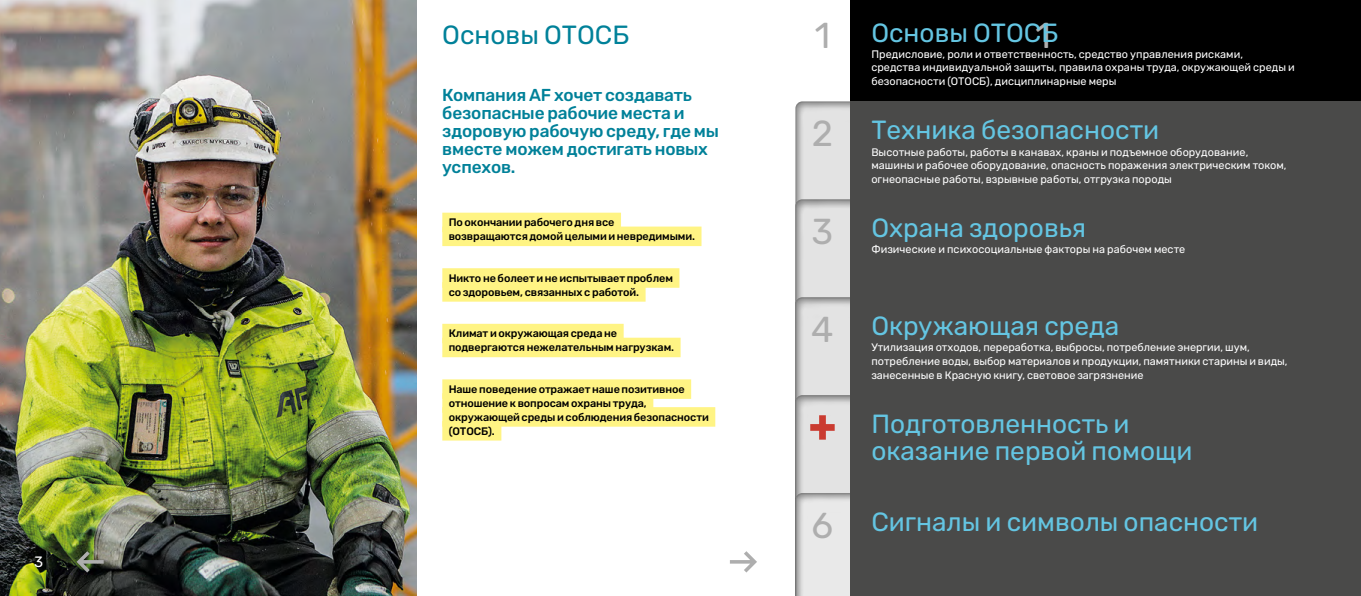
<style>
.page{position:relative;width:1361px;height:596px;background:#fff}
.page>*{position:absolute;margin:0;border:0;box-sizing:border-box;transform-origin:0 0}
.t1{font:36px "Rubik";color:#aeaeae}
.t2{font:26.25px/26.2px "Rubik";color:#64c5e2}
.t3{font:26.25px "Rubik";color:#008199}
.t4{font:500 17.25px/18px "Rubik";letter-spacing:-.01em;color:#008199}
.t5{font:15px "Rubik";color:#fff}
.t6{font:10.8px/14px "Rubik";letter-spacing:.005em;color:#fff}
.t7{font:500 10.8px/14px "Rubik";letter-spacing:-.01em;color:#000}
.s1{font-size:36px;color:#aeaeae}
</style>
<div class="page">
<div style="left:850px;top:0;width:511px;height:101px;background:#000"></div>
<div style="left:781px;top:91px;width:580px;height:504px;background:#000;opacity:.4"></div>
<div style="left:781px;top:190px;width:580px;height:405px;background:#000;opacity:.4"></div>
<div style="left:781px;top:286px;width:580px;height:309px;background:#000;opacity:.4"></div>
<div style="left:781px;top:384px;width:580px;height:211px;background:#000;opacity:.4"></div>
<div style="left:781px;top:481px;width:580px;height:114px;background:#000;opacity:.4"></div>
<div style="left:850px;top:101px;width:511px;height:494px;background:#4a4a49"></div>
<svg style="left:810px;top:415px;width:24px;height:24px"></svg>
<img style="left:0;top:0;width:417px;height:595px">
<div style="left:442px;top:212px;width:179px;height:20px;background:#fff484"></div>
<div style="left:442px;top:226px;width:259px;height:20px;background:#fff484"></div>
<div style="left:442px;top:268px;width:237px;height:19px;background:#fff484"></div>
<div style="left:442px;top:282px;width:203px;height:19px;background:#fff484"></div>
<div style="left:442px;top:323px;width:181px;height:20px;background:#fff484"></div>
<div style="left:442px;top:337px;width:238px;height:20px;background:#fff484"></div>
<div style="left:442px;top:379px;width:249px;height:19px;background:#fff484"></div>
<div style="left:442px;top:393px;width:211px;height:19px;background:#fff484"></div>
<div style="left:442px;top:407px;width:273px;height:19px;background:#fff484"></div>
<div style="left:442px;top:421px;width:59px;height:19px;background:#fff484"></div>
<svg style="left:77px;top:551px;width:27px;height:21px"></svg>
<svg style="left:730px;top:551px;width:27px;height:21px"></svg>
<h3 class="t5" style="left:34px;top:550px;width:11px">3</h3>
<h2 class="t3" style="left:442px;top:16px;width:188px">Основы ОТОСБ</h2>
<h3 class="t4" style="left:442px;top:87px;width:278px">Компания AF хочет создавать безопасные рабочие места и здоровую рабочую среду, где мы вместе можем достигать новых успехов.</h3>
<p class="t7" style="left:449px;top:216px;width:248px">По окончании рабочего дня все возвращаются домой целыми и невредимыми.</p>
<p class="t7" style="left:449px;top:271px;width:226px">Никто не болеет и не испытывает проблем со здоровьем, связанных с работой.</p>
<p class="t7" style="left:449px;top:327px;width:227px">Климат и окружающая среда не подвергаются нежелательным нагрузкам.</p>
<p class="t7" style="left:449px;top:382px;width:262px">Наше поведение отражает наше позитивное отношение к вопросам охраны труда, окружающей среды и соблюдения безопасности (ОТОСБ).</p>
<h2 class="t2" style="left:815px;top:21px;width:245px"><span class="s1">1</span> Основы ОТОСБ<span class="s1">1</span></h2>
<p class="t6" style="left:871px;top:47px;width:425px">Предисловие, роли и ответственность, средство управления рисками,<br>средства индивидуальной защиты, правила охраны труда, окружающей среды и безопасности (ОТОСБ), дисциплинарные меры</p>
<h2 class="t2" style="left:871px;top:118px;width:289px">Техника безопасности</h2>
<p class="t6" style="left:871px;top:145px;width:417px">Высотные работы, работы в канавах, краны и подъемное оборудование, машины и рабочее оборудование, опасность поражения электрическим током, огнеопасные работы, взрывные работы, отгрузка породы</p>
<h2 class="t2" style="left:871px;top:216px;width:216px">Охрана здоровья</h2>
<p class="t6" style="left:871px;top:243px;width:315px">Физические и психосоциальные факторы на рабочем месте</p>
<h1 class="t1" style="left:812px;top:107px;width:23px">2</h1>
<h1 class="t1" style="left:811px;top:205px;width:23px">3</h1>
<h1 class="t1" style="left:811px;top:303px;width:24px">4</h1>
<h1 class="t1" style="left:811px;top:498px;width:23px">6</h1>
<h2 class="t2" style="left:871px;top:314px;width:250px">Окружающая среда</h2>
<p class="t6" style="left:871px;top:341px;width:418px">Утилизация отходов, переработка, выбросы, потребление энергии, шум, потребление воды, выбор материалов и продукции, памятники старины и виды, занесенные в Красную книгу, световое загрязнение</p>
<h2 class="t2" style="left:871px;top:412px;width:323px">Подготовленность и оказание первой помощи</h2>
<h2 class="t2" style="left:871px;top:510px;width:388px">Сигналы и символы опасности</h2>
</div>
